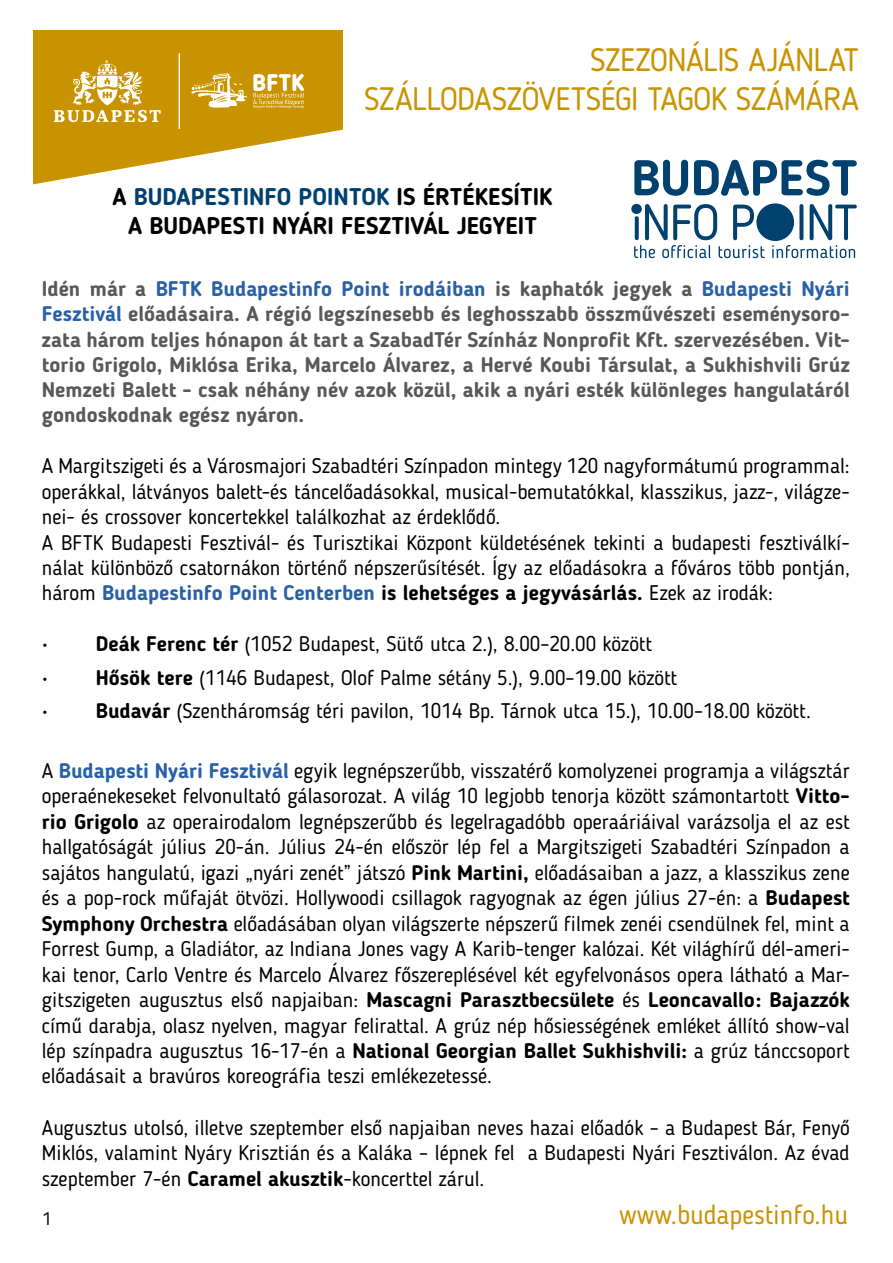
<style>
.page{position:relative;width:893px;height:1263px;background:#fff}
.page>*{position:absolute;margin:0;border:0;box-sizing:border-box;transform-origin:0 0}
.t1{font:32.25px/38.7px "Blogger Sans";letter-spacing:-.02em;color:#c99300;text-align:right}
.t2{font:27px "Blogger Sans";color:#c99300}
.t3{font:700 24px/28.8px "Blogger Sans";color:#000;text-align:center}
.t4{font:21px/25.5px "Blogger Sans";color:#000;text-align:justify}
.t5{font:700 21px/25.2px "Blogger Sans";color:#58585a;text-align:justify}
.t6{font:18px "Blogger Sans";color:#000}
.s1{color:#004170}
.s2{color:#2961a8}
.s3{font-weight:700;color:#2961a8}
.s4{font-weight:700}
</style>
<div class="page">
<svg style="left:34px;top:30px;width:309px;height:155px;fill:#c99300"></svg>
<svg style="left:54px;top:60px;width:107px;height:62px"></svg>
<hr style="left:179px;top:53px;width:1px;height:76px;background:#fff">
<svg style="left:191px;top:73px;width:56px;height:35px"></svg>
<svg style="left:253px;top:74px;width:51px;height:34px"></svg>
<svg style="left:634px;top:160px;width:54px;height:36px"></svg>
<svg style="left:694px;top:160px;width:163px;height:36px"></svg>
<div style="left:756px;top:203px;width:38px;height:38px;background:#004170;border-radius:50%"></div>
<svg style="left:631px;top:204px;width:11px;height:10px"></svg>
<svg style="left:634px;top:204px;width:131px;height:54px"></svg>
<svg style="left:772px;top:204px;width:85px;height:54px"></svg>
<h1 class="t1" style="left:364px;top:40px;width:496px">SZEZONÁLIS AJÁNLAT<br>SZÁLLODASZÖVETSÉGI TAGOK SZÁMÁRA</h1>
<p class="t3" style="left:112px;top:182px;width:442px">A <span class="s1">Budapestinfo Pointok</span> is értékesítik a Budapesti Nyári Fesztivál jegyeit</p>
<p class="t5" style="left:42px;top:276px;width:809px;text-indent:169px"><span class="s2">Budapestinfo Point irodáiban</span> is kaphatók jegyek a <span class="s2">Budapesti Nyári Fesztivál</span> előadásaira. A régió legszínesebb és leghosszabb összművészeti eseménysoro&shy;zata három teljes hónapon át tart a SzabadTér Színház Nonprofit Kft. szervezésében. Vit&shy;torio Grigolo, Miklósa Erika, Marcelo Álvarez, a Hervé Koubi Társulat, a Sukhishvili Grúz Nemzeti Balett - csak néhány név azok közül, akik a nyári esték különleges hangulatáról gondoskodnak egész nyáron.</p>
<p class="t4" style="left:42px;top:453px;width:809px;text-align:left">A Margitszigeti és a Városmajori Szabadtéri Színpadon mintegy 120 nagyformátumú programmal: operákkal, látványos balett-és táncelőadásokkal, musical-bemutatókkal, klasszikus, jazz-, világze&shy;nei- és crossover koncertekkel találkozhat az érdeklődő.<br>A BFTK Budapesti Fesztivál- és Turisztikai Központ küldetésének tekinti a budapesti fesztiválkí&shy;nálat különböző csatornákon történő népszerűsítését. Így az előadásokra a főváros több pontján, három <span class="s3">Budapestinfo Point Centerben</span> <span class="s4">is lehetséges a jegyvásárlás.</span> Ezek az irodák:</p>
<p class="t4" style="left:42px;top:631px;width:612px">• <span class="s4">Deák Ferenc tér</span> (1052 Budapest, Sütő utca 2.), 8.00–20.00 között</p>
<p class="t4" style="left:42px;top:664px;width:637px">• <span class="s4">Hősök tere</span> (1146 Budapest, Olof Palme sétány 5.), 9.00–19.00 között</p>
<p class="t4" style="left:42px;top:698px;width:770px">• <span class="s4">Budavár</span> (Szentháromság téri pavilon, 1014 Bp. Tárnok utca 15.), 10.00–18.00 között.</p>
<p class="t4" style="left:42px;top:757px;width:809px">A <span class="s3">Budapesti Nyári Fesztivál</span> egyik legnépszerűbb, visszatérő komolyzenei programja a világsztár operaénekeseket felvonultató gálasorozat. A világ 10 legjobb tenorja között számontartott <span class="s4">Vitto&shy;rio Grigolo</span> az operairodalom legnépszerűbb és legelragadóbb operaáriáival varázsolja el az est hallgatóságát július 20-án. Július 24-én először lép fel a Margitszigeti Szabadtéri Színpadon a sajátos hangulatú, igazi „nyári zenét” játszó <span class="s4">Pink Martini,</span> előadásaiban a jazz, a klasszikus zene és a pop-rock műfaját ötvözi. Hollywoodi csillagok ragyognak az égen július 27-én: a <span class="s4">Budapest Symphony Orchestra</span> előadásában olyan világszerte népszerű filmek zenéi csendülnek fel, mint a Forrest Gump, a Gladiátor, az Indiana Jones vagy A Karib-tenger kalózai. Két világhírű dél-ameri&shy;kai tenor, Carlo Ventre és Marcelo Álvarez főszereplésével két egyfelvonásos opera látható a Mar&shy;gitszigeten augusztus első napjaiban: <span class="s4">Mascagni Parasztbecsülete</span> és <span class="s4">Leoncavallo: Bajazzók </span>című darabja, olasz nyelven, magyar felirattal. A grúz nép hősiességének emléket állító show-val lép színpadra augusztus 16-17-én a <span class="s4">National Georgian Ballet Sukhishvili:</span> a grúz tánccsoport előadásait a bravúros koreográfia teszi emlékezetessé.</p>
<p class="t4" style="left:42px;top:1114px;width:809px">Augusztus utolsó, illetve szeptember első napjaiban neves hazai előadók – a Budapest Bár, Fenyő Miklós, valamint Nyáry Krisztián és a Kaláka – lépnek fel a Budapesti Nyári Fesztiválon. Az évad szeptember 7-én <span class="s4">Caramel akusztik</span>-koncerttel zárul.</p>
<p class="t5" style="left:42px;top:276px;width:138px">Idén már a <span class="s2">BFTK</span></p>
<p class="t6" style="left:43px;top:1208px;width:10px">1</p>
<p class="t2" style="left:619px;top:1198px;width:231px">www.budapestinfo.hu</p>
</div>
